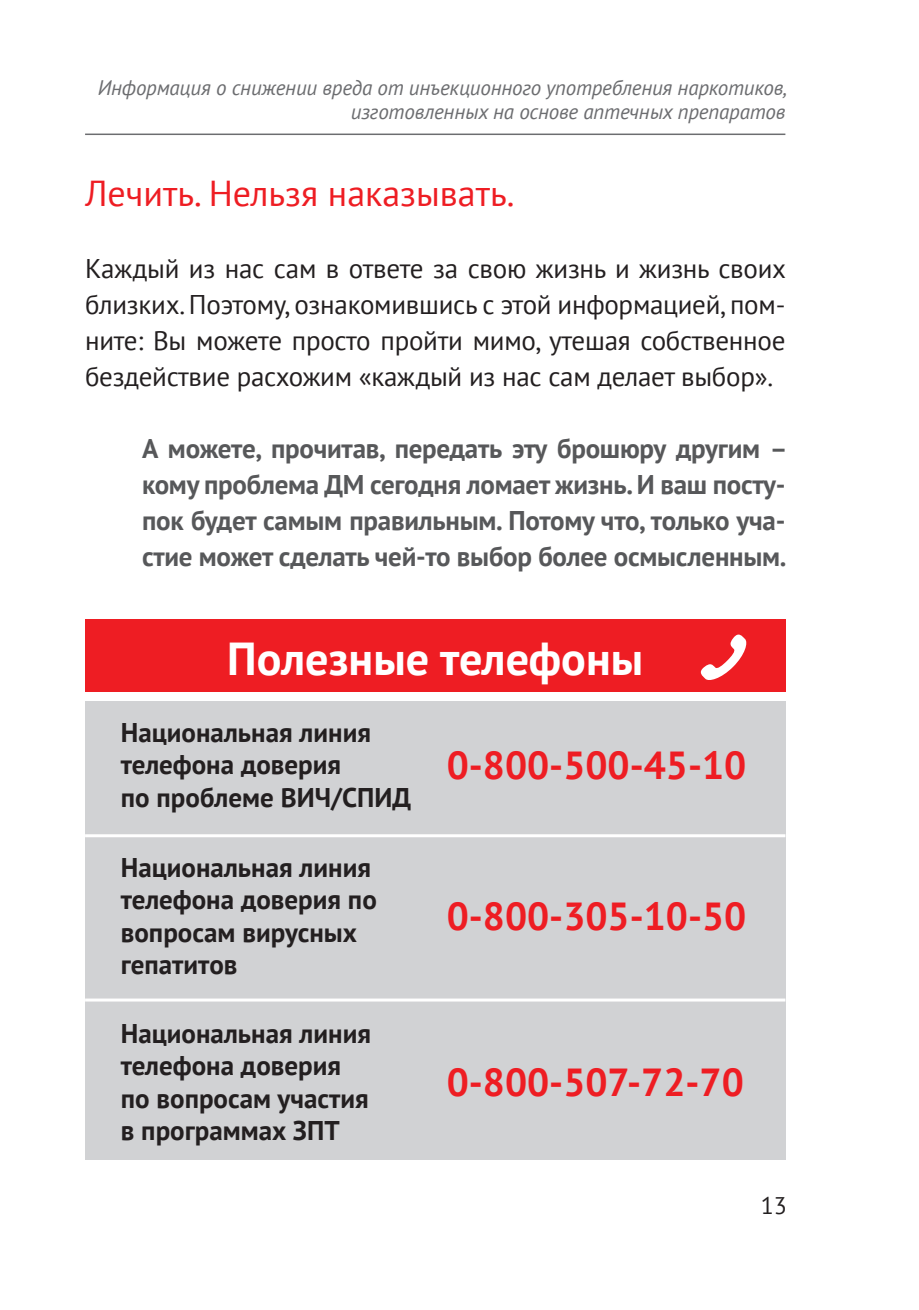
<style>
.page{position:relative;width:919px;height:1310px;background:#fff}
.page>*{position:absolute;margin:0;border:0;box-sizing:border-box;transform-origin:0 0}
.Main_txt{font:700 46.2px "PT Sans";color:#fff}
.Main_txt-2{font:700 39px "PT Sans";color:#ee1d23}
.Zag{font:36px "PT Sans";color:#ee1d23}
.Main_txt-3{font:27px/36px "PT Sans";letter-spacing:-.01em;color:#231f20;text-align:justify}
.Main_txt-4{font:700 27px/36px "PT Sans";letter-spacing:-.01em;color:#57585a;text-align:justify}
.Main_txt-5{font:700 27px/32.4px "PT Sans";color:#231f20}
.t1{font:24px "PT Sans";color:#231f20}
.t2{font:italic 21px/24px "PT Sans";letter-spacing:-.01em;color:#6c6d70;text-align:right}
</style>
<div class="page">
<hr style="left:85px;top:134px;width:700px;height:1px;background:#6c6d70">
<div style="left:85px;top:620px;width:700px;height:72px;background:#ee1d23"></div>
<div style="left:85px;top:702px;width:700px;height:458px;background:#d1d2d4"></div>
<svg style="left:700px;top:634px;width:47px;height:46px"></svg>
<hr style="left:85px;top:834px;width:700px;height:3px;background:#fff">
<hr style="left:85px;top:998px;width:700px;height:3px;background:#fff">
<p class="t2" style="left:98px;top:75px;width:690px">Информация о снижении вреда от инъекционного употребления наркотиков, изготовленных на основе аптечных препаратов</p>
<p class="Zag" style="left:85px;top:170px;width:431px">Лечить. Нельзя наказывать.</p>
<p class="Main_txt-3" style="left:85px;top:249px;width:702px">Каждый из нас сам в ответе за свою жизнь и жизнь своих близких. Поэтому, ознакомившись с этой информацией, пом&shy;ните: Вы можете просто пройти мимо, утешая собственное бездействие расхожим «каждый из нас сам делает выбор».</p>
<p class="Main_txt-4" style="left:142px;top:430px;width:647px">А можете, прочитав, передать эту брошюру другим – кому проблема ДМ сегодня ломает жизнь. И ваш посту&shy;пок будет самым правильным. Потому что, только уча&shy;стие может сделать чей-то выбор более осмысленным.</p>
<p class="Main_txt" style="left:227px;top:628px;width:417px">Полезные телефоны</p>
<p class="Main_txt-5" style="left:121px;top:715px;width:292px">Национальная линия телефона доверия<br>по проблеме ВИЧ/СПИД</p>
<p class="Main_txt-2" style="left:446px;top:739px;width:301px">0-800-500-45-10</p>
<p class="Main_txt-5" style="left:121px;top:850px;width:257px">Национальная линия телефона доверия по вопросам вирусных гепатитов</p>
<p class="Main_txt-5" style="left:121px;top:1016px;width:252px">Национальная линия телефона доверия</p>
<p class="Main_txt-5" style="left:121px;top:1081px;width:249px">по вопросам участия</p>
<p class="Main_txt-5" style="left:121px;top:1114px;width:220px">в программах ЗПТ</p>
<p class="Main_txt-2" style="left:446px;top:890px;width:301px">0-800-305-10-50</p>
<p class="Main_txt-2" style="left:446px;top:1056px;width:298px">0-800-507-72-70</p>
<p class="t1" style="left:760px;top:1190px;width:28px">13</p>
</div>
